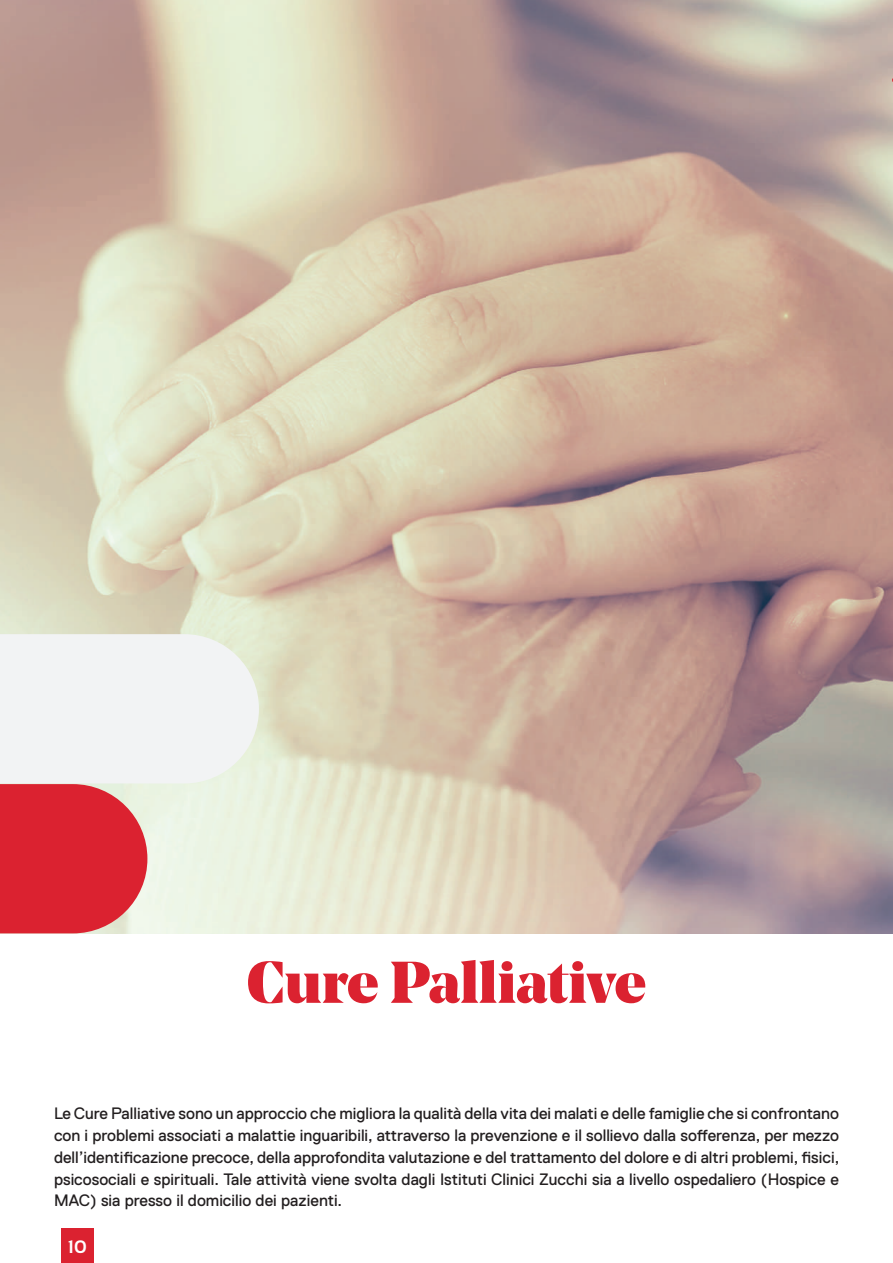
<style>
.page{position:relative;width:893px;height:1263px;background:#fff}
.page>*{position:absolute;margin:0;border:0;box-sizing:border-box;transform-origin:0 0}
.t1{font:900 58.5px "Noe Display";color:#db2230}
.t2{font:700 18px "Sansation";color:#fff}
.t3{font:16.5px/21.8px "Replica";color:#231f20;text-align:justify}
</style>
<div class="page">
<div style="left:61px;top:1229px;width:33px;height:34px;background:#db2230"></div>
<img style="left:0;top:0;width:893px;height:933px">
<svg style="left:0;top:634px;width:259px;height:299px"></svg>
<svg style="left:889px;top:77px;width:4px;height:7px"></svg>
<svg style="left:890px;top:547px;width:3px;height:7px"></svg>
<h1 class="t1" style="left:247px;top:944px;width:401px">Cure Palliative</h1>
<p class="t3" style="left:54px;top:1103px;width:787px">Le Cure Palliative sono un approccio che migliora la qualità della vita dei malati e delle famiglie che si confrontano con i problemi associati a malattie inguaribili, attraverso la prevenzione e il sollievo dalla sofferenza, per mezzo dell’identificazione precoce, della approfondita valutazione e del trattamento del dolore e di altri problemi, fisici, psicosociali e spirituali. Tale attività viene svolta dagli Istituti Clinici Zucchi sia a livello ospedaliero (Hospice e MAC) sia presso il domicilio dei pazienti.</p>
<p class="t2" style="left:68px;top:1237px;width:20px">10</p>
</div>
